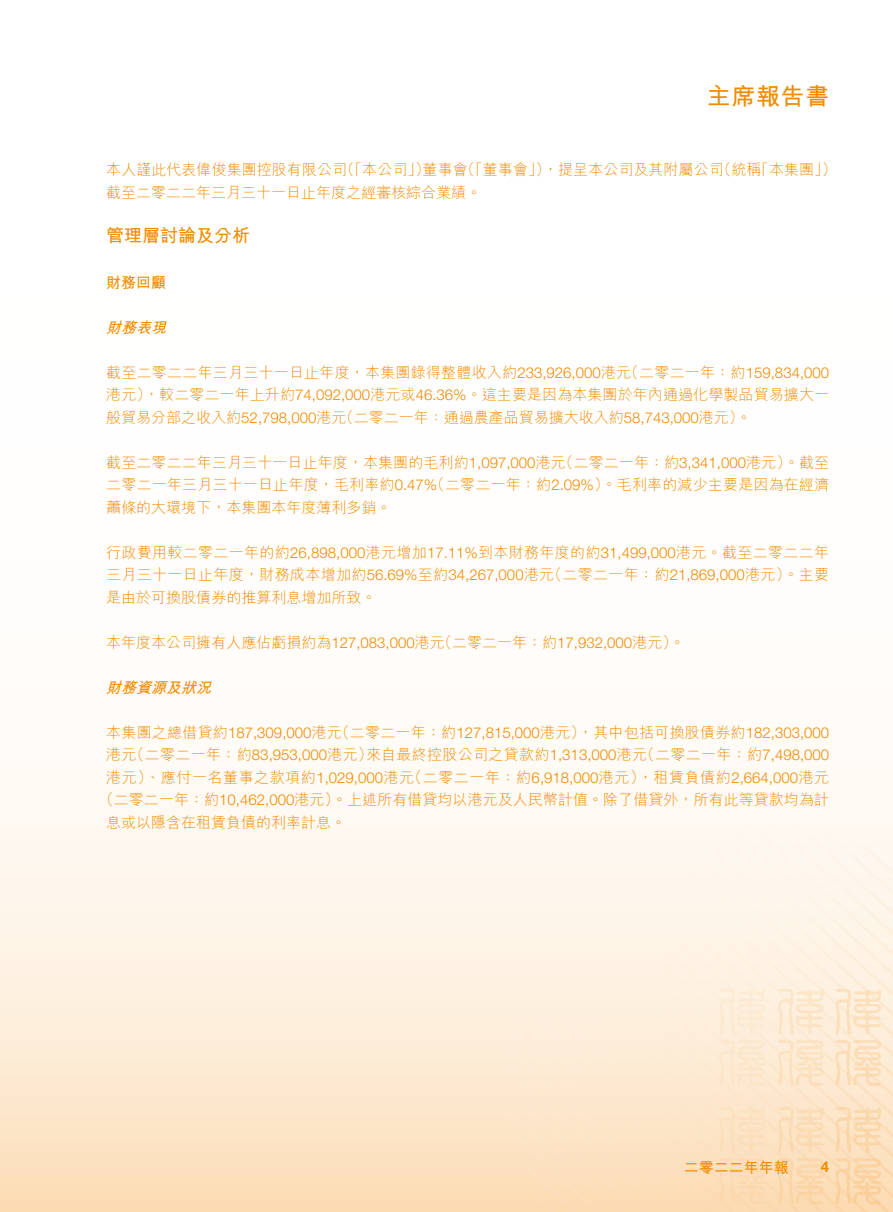
<style>
.page{position:relative;width:893px;height:1212px;background:#fff}
.page>*{position:absolute;margin:0;border:0;box-sizing:border-box;transform-origin:0 0}
.t1{font:700 24px "M Hei HK";letter-spacing:.025em;color:#f18b00}
.t2{font:700 18px "M Hei HK";color:#f18b00}
.t3{font:300 15px/22.5px "M Hei HK";letter-spacing:.005em;color:#f18b00}
.t4{font:300 15px "M Hei HK";letter-spacing:.035em;color:#f18b00}
.t5{font:300 15px "Helvetica Neue LT Std";color:#f18b00}
.t6{font:700 15px "M Hei HK";color:#f18b00}
.t7{font:italic 700 15px "M Hei HK";color:#f18b00}
.t8{font:700 15px "Helvetica Neue LT Std";color:#f18b00}
.s1{font-family:"M Hei HK"}
.s2{font-family:"Helvetica Neue LT Std"}
</style>
<div class="page">
<svg style="left:0;top:772px;width:893px;height:440px"></svg>
<svg style="left:508px;top:823px;width:385px;height:389px"></svg>
<svg style="left:485px;top:1022px;width:361px;height:190px;background:#fce8d1"></svg>
<svg style="left:485px;top:1033px;width:351px;height:179px;background:#fce3c6"></svg>
<h1 class="t1" style="left:707px;top:79px;width:124px">主席報告書</h1>
<p class="t3" style="left:340px;top:158px;width:92px">（「本公司」）</p>
<p class="t3" style="left:460px;top:158px;width:92px">（「董事會」）</p>
<p class="t3" style="left:423px;top:158px;width:47px">董事會</p>
<p class="t3" style="left:106px;top:158px;width:376px">本人謹此代表偉俊集團控股有限公司<br>截至二零二二年三月三十一日止年度之經審核綜合業績。</p>
<p class="t2" style="left:106px;top:222px;width:145px">管理層討論及分析</p>
<p class="t6" style="left:106px;top:271px;width:61px">財務回顧</p>
<p class="t7" style="left:106px;top:316px;width:67px">財務表現</p>
<p class="t3" style="left:716px;top:158px;width:47px">（統稱</p>
<p class="t3" style="left:754px;top:158px;width:84px">「本集團 (「</p>
<p class="t3" style="left:543px;top:158px;width:182px">，提呈本公司及其附屬公司</p>
<p class="t5" style="left:624px;top:363px;width:207px"><span class="s1">（二零二一年：約</span>159,834,000</p>
<p class="t3" style="left:106px;top:360px;width:526px">截至二零二二年三月三十一日止年度，本集團錄得整體收入約<span class="s2">233,926,000</span>港元</p>
<p class="t3" style="left:106px;top:383px;width:724px">港元，）較二零二一年上升約<span class="s2">74,092,000</span>港元或<span class="s2">46.36%</span>。這主要是因為本集團於年內通過化學製品貿易擴大一</p>
<p class="t3" style="left:339px;top:405px;width:414px">（二零二一年：通過農產品貿易擴大收入約<span class="s2">58,743,000</span>港元。(</p>
<p class="t3" style="left:106px;top:405px;width:242px">般貿易分部之收入約<span class="s2">52,798,000</span>港元</p>
<p class="t3" style="left:558px;top:450px;width:272px">（二零二一年：約<span class="s2">3,341,000</span>港元）。截至</p>
<p class="t3" style="left:430px;top:450px;width:401px;text-indent:-324px">截至二零二二年三月三十一日止年度，本集團的毛利約<span class="s2">1,097,000</span>港元<br>（二零二一年：約<span class="s2">2.09%</span>）。毛利率的減少主要是因為在經濟</p>
<p class="t3" style="left:106px;top:473px;width:332px">二零二一年三月三十一日止年度，毛利率約<span class="s2">0.47%</span>蕭條的大環境下，本集團本年度薄利多銷。</p>
<p class="t3" style="left:106px;top:540px;width:724px;text-align:right">行政費用較二零二一年的約<span class="s2">26,898,000</span>港元增加<span class="s2">17.11%</span>到本財務年度的約<span class="s2">31,499,000</span>港元。截至二零二二年（二零二一年：約<span class="s2">21,869,000</span>港元）。主要</p>
<p class="t3" style="left:106px;top:563px;width:449px">三月三十一日止年度，財務成本增加約<span class="s2">56.69%</span>至約<span class="s2">34,267,000</span>港元是由於可換股債券的推算利息增加所致。</p>
<p class="t3" style="left:437px;top:630px;width:249px">（二零二一年：約<span class="s2">17,932,000</span>港元。(</p>
<p class="t3" style="left:106px;top:630px;width:340px">本年度本公司擁有人應佔虧損約為<span class="s2">127,083,000</span>港元</p>
<p class="t7" style="left:106px;top:676px;width:112px">財務資源及狀況</p>
<p class="t3" style="left:335px;top:720px;width:496px">（二零二一年：約<span class="s2">127,815,000</span>港元，）其中包括可換股債券約<span class="s2">182,303,000</span></p>
<p class="t5" style="left:106px;top:723px;width:237px"><span class="s1">本集團之總借貸約</span>187,309,000<span class="s1">港元</span></p>
<p class="t3" style="left:366px;top:743px;width:283px">來自最終控股公司之貸款約<span class="s2">1,313,000</span>港元</p>
<p class="t3" style="left:129px;top:743px;width:245px">（二零二一年：約<span class="s2">83,953,000</span>港元）</p>
<p class="t5" style="left:640px;top:745px;width:191px"><span class="s1">（二零二一年：約</span>7,498,000</p>
<p class="t3" style="left:106px;top:743px;width:32px">港元</p>
<p class="t4" style="left:106px;top:769px;width:309px">港元）、應付一名董事之款項約<span class="s2">1,029,000</span>港元</p>
<p class="t3" style="left:99px;top:788px;width:732px">（二零二一年：約<span class="s2">10,462,000</span>港元）。上述所有借貸均以港元及人民幣計值。除了借貸外，所有此等貸款均為計</p>
<p class="t3" style="left:106px;top:810px;width:241px">息或以隱含在租賃負債的利率計息。</p>
<p class="t4" style="left:407px;top:769px;width:423px">（二零二一年：約<span class="s2">6,918,000</span>港元，）租賃負債約<span class="s2">2,664,000</span>港元</p>
<p class="t6" style="left:684px;top:1156px;width:106px">二零二二年年報</p>
<p class="t8" style="left:821px;top:1157px;width:10px">4</p>
</div>
